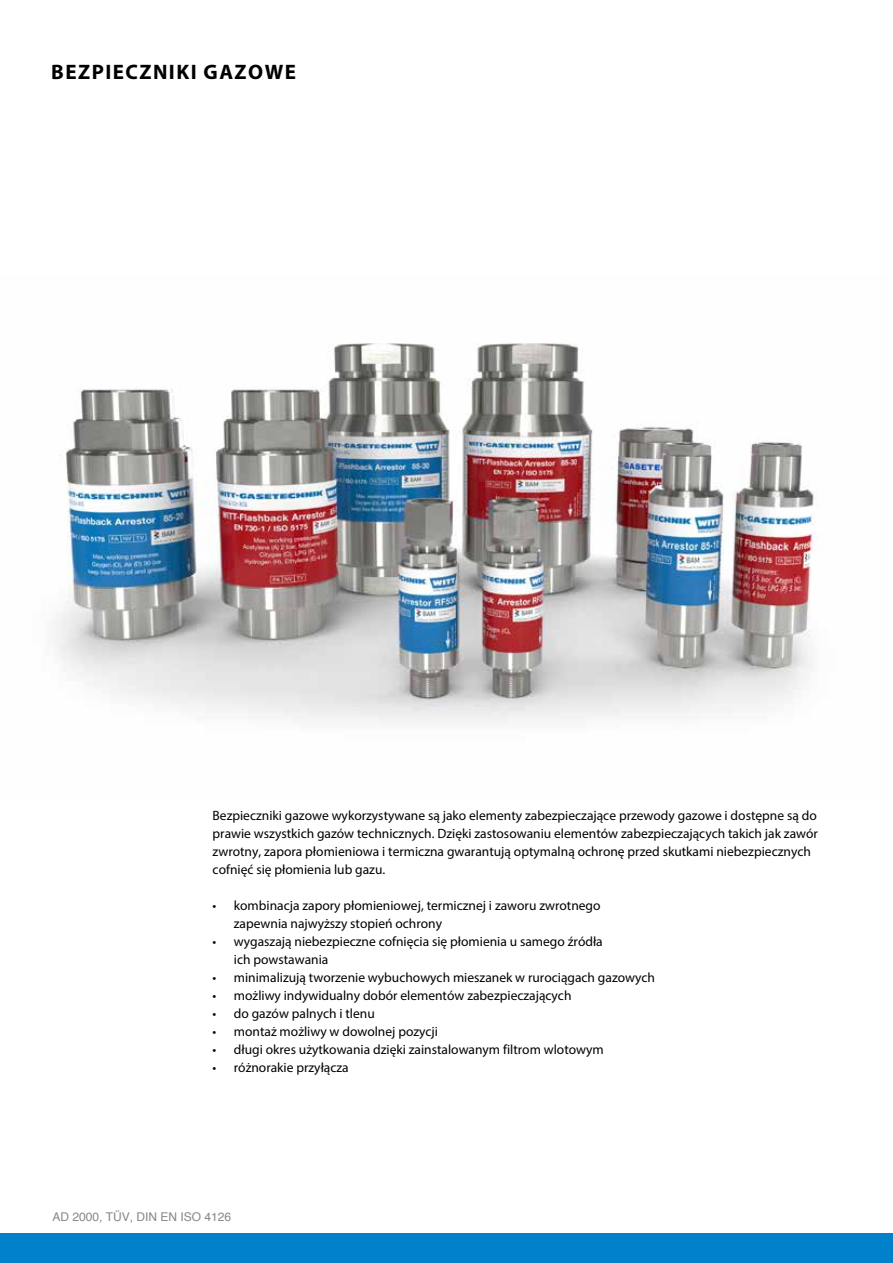
<style>
.page{position:relative;width:893px;height:1263px;background:#fff}
.page>*{position:absolute;margin:0;border:0;box-sizing:border-box;transform-origin:0 0}
.t1{font:700 21px "Myriad Pro";letter-spacing:.07em;color:#000}
.t2{font:13.5px/18px "Myriad Pro";color:#000}
.t3{font:12px "Helvetica";color:#878787}
</style>
<div class="page">
<div style="left:0;top:1234px;width:893px;height:29px;background:#0081c9"></div>
<img style="left:55px;top:343px;width:759px;height:380px">
<h1 class="t1" style="left:51px;top:58px;width:246px">BEZPIECZNIKI GAZOWE</h1>
<p class="t2" style="left:213px;top:806px;width:607px">Bezpieczniki gazowe wykorzystywane są jako elementy zabezpieczające przewody gazowe i dostępne są do prawie wszystkich gazów technicznych. Dzięki zastosowaniu elementów zabezpieczających takich jak zawór zwrotny, zapora płomieniowa i termiczna gwarantują optymalną ochronę przed skutkami niebezpiecznych cofnięć się płomienia lub gazu.</p>
<p class="t2" style="left:234px;top:896px;width:368px;text-indent:-21px">• kombinacja zapory płomieniowej, termicznej i zaworu zwrotnego zapewnia najwyższy stopień ochrony</p>
<p class="t2" style="left:234px;top:932px;width:370px;text-indent:-21px">• wygaszają niebezpieczne cofnięcia się płomienia u samego źródła ich powstawania</p>
<p class="t2" style="left:213px;top:968px;width:444px">• minimalizują tworzenie wybuchowych mieszanek w rurociągach gazowych</p>
<p class="t2" style="left:213px;top:986px;width:360px">• możliwy indywidualny dobór elementów zabezpieczających</p>
<p class="t2" style="left:213px;top:1004px;width:164px">• do gazów palnych i tlenu</p>
<p class="t2" style="left:213px;top:1022px;width:227px">• montaż możliwy w dowolnej pozycji</p>
<p class="t2" style="left:213px;top:1040px;width:393px">• długi okres użytkowania dzięki zainstalowanym filtrom wlotowym</p>
<p class="t2" style="left:213px;top:1058px;width:138px">• różnorakie przyłącza</p>
<p class="t3" style="left:52px;top:1207px;width:180px">AD 2000, TÜV, DIN EN ISO 4126</p>
</div>
